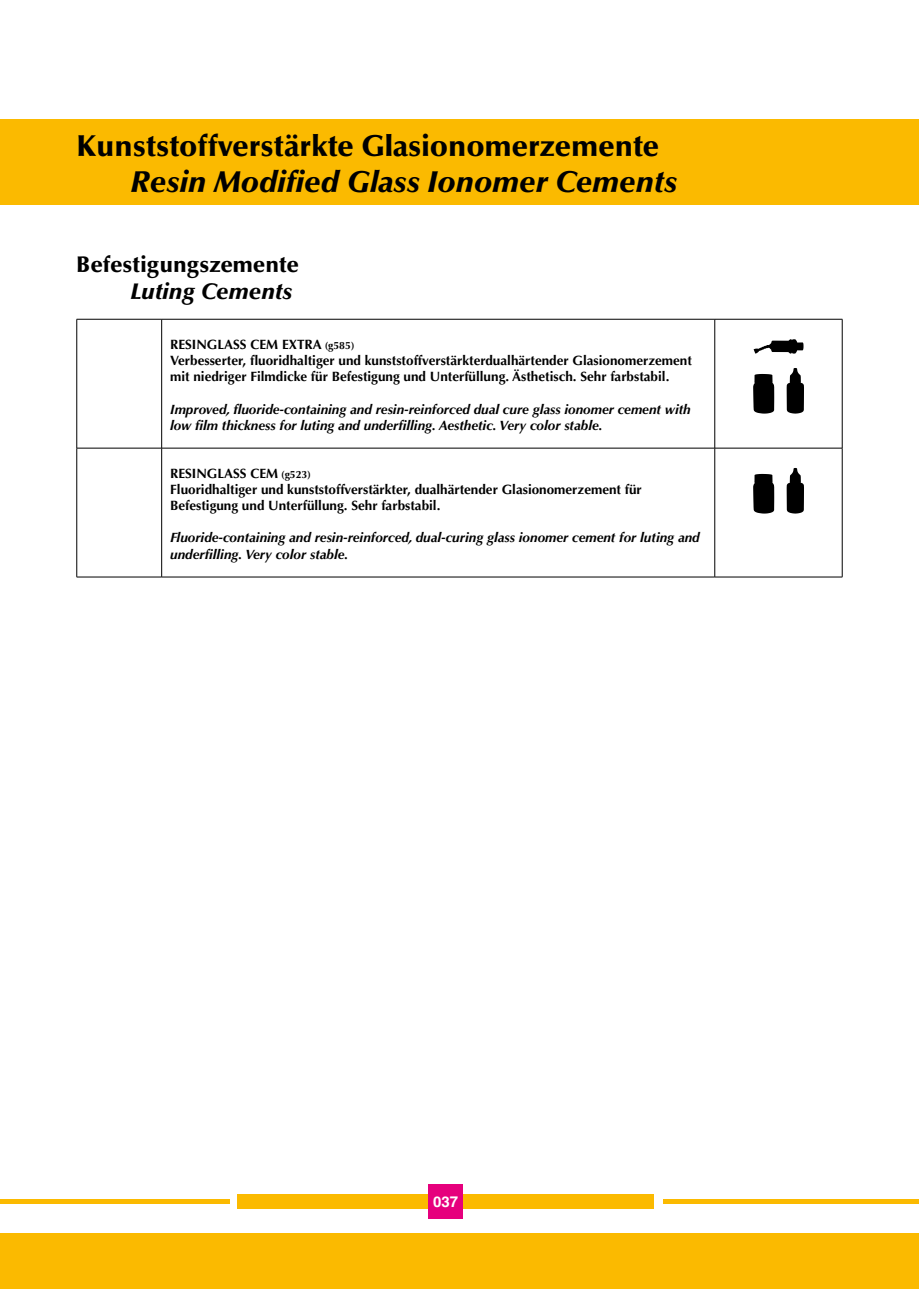
<style>
.page{position:relative;width:919px;height:1289px;background:#fff}
.page>*{position:absolute;margin:0;border:0;box-sizing:border-box;transform-origin:0 0}
.t1{font:900 30px "Optima LT Std";color:#000}
.t2{font:italic 900 30px "Optima LT Std";color:#000}
.t3{font:900 22.5px "Optima LT Std";color:#000}
.t4{font:italic 900 22.5px "Optima LT Std";color:#000}
.t5{font:700 15px "Helvetica";color:#fff}
.t6{font:700 13.5px/16.2px "Optima LT Std";color:#000}
.t7{font:italic 700 13.5px/16.2px "Optima LT Std";color:#000}
.s1{font-size:10.5px}
</style>
<div class="page">
<div style="left:0;top:119px;width:918px;height:85px;background:#fbba00"></div>
<hr style="left:77px;top:319px;width:85px;height:1px;background:#000">
<hr style="left:162px;top:319px;width:552px;height:1px;background:#000">
<hr style="left:161px;top:319px;width:1px;height:129px;background:#000">
<hr style="left:714px;top:319px;width:128px;height:1px;background:#000">
<hr style="left:77px;top:448px;width:85px;height:1px;background:#000">
<hr style="left:162px;top:448px;width:552px;height:1px;background:#000">
<hr style="left:161px;top:448px;width:1px;height:129px;background:#000">
<hr style="left:714px;top:448px;width:128px;height:1px;background:#000">
<hr style="left:77px;top:576px;width:85px;height:1px;background:#000">
<hr style="left:162px;top:576px;width:552px;height:1px;background:#000">
<hr style="left:714px;top:576px;width:128px;height:1px;background:#000">
<hr style="left:76px;top:319px;width:1px;height:129px;background:#000">
<hr style="left:714px;top:319px;width:1px;height:129px;background:#000">
<hr style="left:841px;top:319px;width:1px;height:129px;background:#000">
<hr style="left:76px;top:448px;width:1px;height:129px;background:#000">
<hr style="left:714px;top:448px;width:1px;height:129px;background:#000">
<hr style="left:841px;top:448px;width:1px;height:129px;background:#000">
<div style="left:0;top:1233px;width:918px;height:55px;background:#fbba00"></div>
<hr style="left:0;top:1199px;width:230px;height:4px;background:#fbba00">
<hr style="left:663px;top:1199px;width:255px;height:4px;background:#fbba00">
<div style="left:237px;top:1194px;width:416px;height:15px;background:#fbba00"></div>
<svg style="left:753px;top:339px;width:50px;height:14px"></svg>
<svg style="left:753px;top:374px;width:21px;height:39px"></svg>
<svg style="left:786px;top:368px;width:18px;height:45px"></svg>
<svg style="left:753px;top:474px;width:21px;height:39px"></svg>
<svg style="left:786px;top:468px;width:18px;height:45px"></svg>
<div style="left:428px;top:1184px;width:34px;height:34px;background:#e6007d"></div>
<h1 class="t1" style="left:77px;top:128px;width:584px">Kunststoffverstärkte Glasionomerzemente</h1>
<h1 class="t2" style="left:131px;top:164px;width:548px">Resin Modified Glass Ionomer Cements</h1>
<h2 class="t3" style="left:77px;top:251px;width:224px">Befestigungszemente</h2>
<h2 class="t4" style="left:131px;top:278px;width:163px">Luting Cements</h2>
<p class="t6" style="left:170px;top:336px;width:523px">RESINGLASS CEM EXTRA <span class="s1">(g585)<br></span>Verbesserter, fluoridhaltiger und kunststoffverstärkterdualhärtender Glasionomerzement mit niedriger Filmdicke für Befestigung und Unterfüllung. Ästhetisch. Sehr farbstabil.</p>
<p class="t7" style="left:170px;top:401px;width:522px">Improved, fluoride-containing and resin-reinforced dual cure glass ionomer cement with low film thickness for luting and underfilling. Aesthetic. Very color stable.</p>
<p class="t6" style="left:170px;top:465px;width:473px">RESINGLASS CEM <span class="s1">(g523)<br></span>Fluoridhaltiger und kunststoffverstärkter, dualhärtender Glasionomerzement für<br>Befestigung und Unterfüllung. Sehr farbstabil.</p>
<p class="t7" style="left:170px;top:530px;width:531px">Fluoride-containing and resin-reinforced, dual-curing glass ionomer cement for luting and underfilling. Very color stable.</p>
<p class="t5" style="left:433px;top:1192px;width:27px">037</p>
</div>
